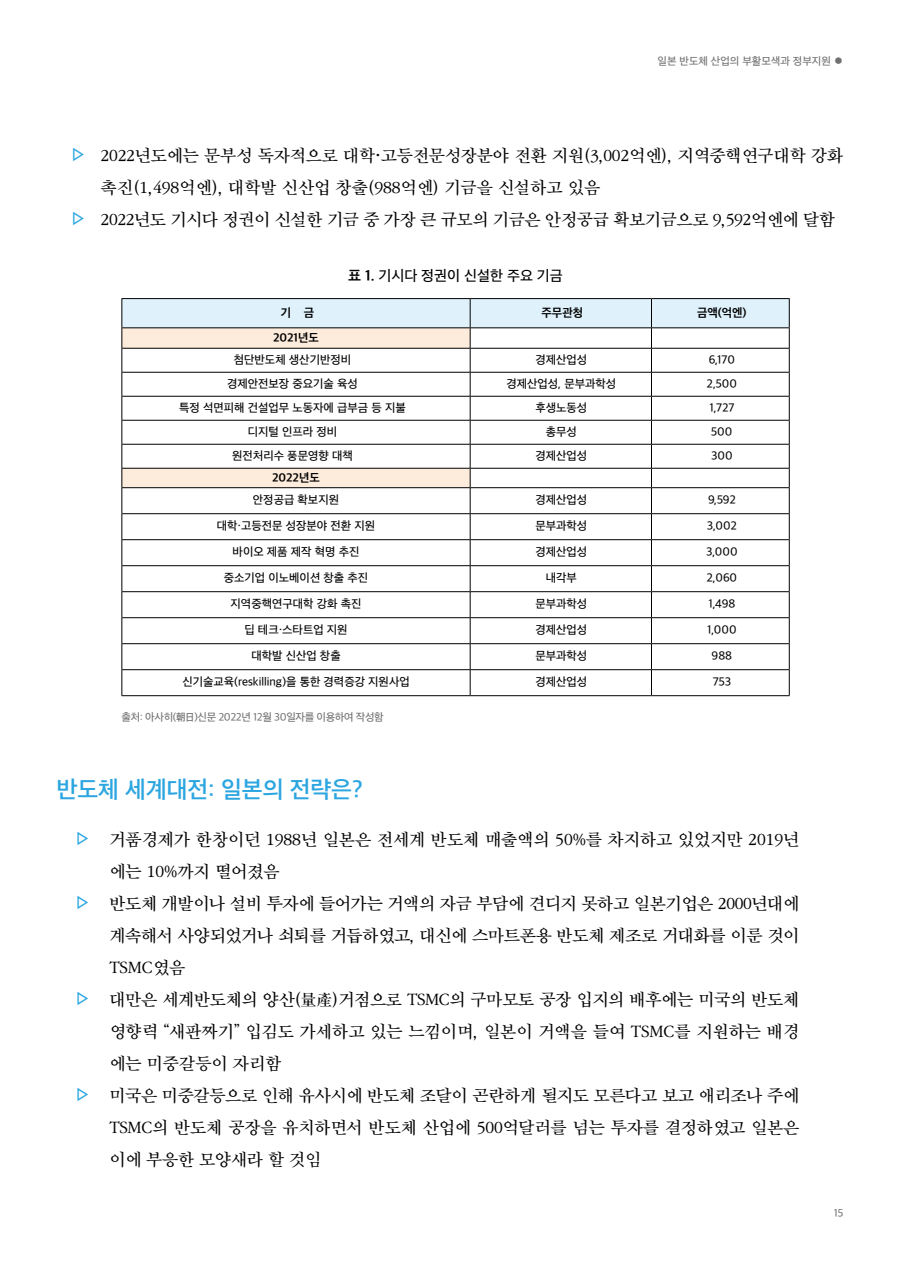
<style>
.page{position:relative;width:900px;height:1265px;background:#fff}
.page>*{position:absolute;margin:0;border:0;box-sizing:border-box;transform-origin:0 0}
.t1{font:600 24px "Apple SD Gothic Neo";color:#2ca6e0}
.t2{font:18px/32px "SD Myeongjo b Md";letter-spacing:-.01em;color:#000}
.t3{font:100 18px "Apple SD Gothic Neo";color:#2ca6e0}
.t4{font:500 15px "Apple SD Gothic Neo";color:#000}
.t5{font:500 12px "Apple SD Gothic Neo";color:#000}
.t6{font:700 12px "Apple SD Gothic Neo";color:#000}
.t7{font:500 11px "Apple SD Gothic Neo";letter-spacing:-.03em;color:#727171}
.t8{font:500 11px "Apple SD Gothic Neo";color:#727171}
.s1{font-weight:700}
</style>
<div class="page">
<hr style="left:122px;top:298px;width:348px;height:1px;background:#000">
<hr style="left:470px;top:298px;width:182px;height:1px;background:#000">
<hr style="left:652px;top:298px;width:138px;height:1px;background:#000">
<svg style="left:122px;top:299px;width:668px;height:396px"></svg>
<hr style="left:122px;top:695px;width:348px;height:1px;background:#000">
<hr style="left:470px;top:695px;width:182px;height:1px;background:#000">
<hr style="left:652px;top:695px;width:138px;height:1px;background:#000">
<p class="t8" style="left:658px;top:56px;width:175px">일본 반도체 산업의 부활모색과 정부지원</p>
<p class="t3" style="left:71px;top:147px;width:17px">▷</p>
<p class="t3" style="left:71px;top:211px;width:17px">▷</p>
<p class="t2" style="left:101px;top:140px;width:744px">2022년도에는 문부성 독자적으로 대학·고등전문성장분야 전환 지원(3,002억엔), 지역중핵연구대학 강화 촉진(1,498억엔), 대학발 신산업 창출(988억엔) 기금을 신설하고 있음<br>2022년도 기시다 정권이 신설한 기금 중 가장 큰 규모의 기금은 안정공급 확보기금으로 9,592억엔에 달함</p>
<p class="t4" style="left:348px;top:268px;width:216px"><span class="s1">표 1.</span> 기시다 정권이 신설한 주요 기금</p>
<p class="t6" style="left:281px;top:306px;width:35px">기 금</p>
<p class="t6" style="left:542px;top:306px;width:43px">주무관청</p>
<p class="t6" style="left:697px;top:306px;width:51px">금액(억엔)</p>
<p class="t6" style="left:273px;top:331px;width:47px">2021년도</p>
<p class="t5" style="left:234px;top:353px;width:119px">첨단반도체 생산기반정비</p>
<p class="t5" style="left:535px;top:353px;width:53px">경제산업성</p>
<p class="t5" style="left:709px;top:353px;width:28px">6,170</p>
<p class="t5" style="left:227px;top:377px;width:132px">경제안전보장 중요기술 육성</p>
<p class="t5" style="left:506px;top:377px;width:111px">경제산업성, 문부과학성</p>
<p class="t5" style="left:707px;top:377px;width:32px">2,500</p>
<p class="t5" style="left:179px;top:401px;width:228px">특정 석면피해 건설업무 노동자에 급부금 등 지불</p>
<p class="t5" style="left:535px;top:401px;width:53px">후생노동성</p>
<p class="t5" style="left:709px;top:401px;width:26px">1,727</p>
<p class="t5" style="left:248px;top:425px;width:91px">디지털 인프라 정비</p>
<p class="t5" style="left:546px;top:425px;width:33px">총무성</p>
<p class="t5" style="left:711px;top:425px;width:23px">500</p>
<p class="t5" style="left:232px;top:449px;width:122px">원전처리수 풍문영향 대책</p>
<p class="t5" style="left:535px;top:449px;width:53px">경제산업성</p>
<p class="t5" style="left:711px;top:449px;width:23px">300</p>
<p class="t6" style="left:272px;top:471px;width:49px">2022년도</p>
<p class="t5" style="left:253px;top:494px;width:88px">안정공급 확보지원</p>
<p class="t5" style="left:535px;top:494px;width:53px">경제산업성</p>
<p class="t5" style="left:708px;top:494px;width:29px">9,592</p>
<p class="t5" style="left:217px;top:520px;width:160px">대학·고등전문 성장분야 전환 지원</p>
<p class="t5" style="left:535px;top:520px;width:53px">문부과학성</p>
<p class="t5" style="left:707px;top:520px;width:32px">3,002</p>
<p class="t5" style="left:233px;top:546px;width:128px">바이오 제품 제작 혁명 추진</p>
<p class="t5" style="left:535px;top:546px;width:53px">경제산업성</p>
<p class="t5" style="left:706px;top:546px;width:33px">3,000</p>
<p class="t5" style="left:224px;top:572px;width:146px">중소기업 이노베이션 창출 추진</p>
<p class="t5" style="left:546px;top:572px;width:33px">내각부</p>
<p class="t5" style="left:707px;top:572px;width:32px">2,060</p>
<p class="t5" style="left:231px;top:598px;width:132px">지역중핵연구대학 강화 촉진</p>
<p class="t5" style="left:535px;top:598px;width:53px">문부과학성</p>
<p class="t5" style="left:709px;top:598px;width:28px">1,498</p>
<p class="t5" style="left:244px;top:624px;width:105px">딥 테크·스타트업 지원</p>
<p class="t5" style="left:535px;top:624px;width:53px">경제산업성</p>
<p class="t5" style="left:707px;top:624px;width:31px">1,000</p>
<p class="t5" style="left:251px;top:650px;width:91px">대학발 신산업 창출</p>
<p class="t5" style="left:535px;top:650px;width:53px">문부과학성</p>
<p class="t5" style="left:712px;top:650px;width:22px">988</p>
<p class="t5" style="left:182px;top:676px;width:229px">신기술교육(reskilling)을 통한 경력증강 지원사업</p>
<p class="t5" style="left:535px;top:676px;width:53px">경제산업성</p>
<p class="t5" style="left:713px;top:676px;width:20px">753</p>
<p class="t7" style="left:122px;top:711px;width:264px">출처: 아사히(朝日)신문 2022년 12월 30일자를 이용하여 작성함</p>
<h1 class="t1" style="left:57px;top:776px;width:308px">반도체 세계대전: 일본의 전략은?</h1>
<p class="t3" style="left:75px;top:831px;width:17px">▷</p>
<p class="t2" style="left:109px;top:824px;width:692px">거품경제가 한창이던 1988년 일본은 전세계 반도체 매출액의 50%를 차지하고 있었지만 2019년 에는 10%까지 떨어졌음<br>반도체 개발이나 설비 투자에 들어가는 거액의 자금 부담에 견디지 못하고 일본기업은 2000년대에 계속해서 사양되었거나 쇠퇴를 거듭하였고, 대신에 스마트폰용 반도체 제조로 거대화를 이룬 것이 TSMC였음<br>대만은 세계반도체의 양산(量産)거점으로 TSMC의 구마모토 공장 입지의 배후에는 미국의 반도체 영향력 “새판짜기” 입김도 가세하고 있는 느낌이며, 일본이 거액을 들여 TSMC를 지원하는 배경 에는 미중갈등이 자리함<br>미국은 미중갈등으로 인해 유사시에 반도체 조달이 곤란하게 될지도 모른다고 보고 애리조나 주에 TSMC의 반도체 공장을 유치하면서 반도체 산업에 500억달러를 넘는 투자를 결정하였고 일본은 이에 부응한 모양새라 할 것임</p>
<p class="t3" style="left:75px;top:895px;width:17px">▷</p>
<p class="t3" style="left:75px;top:991px;width:17px">▷</p>
<p class="t3" style="left:75px;top:1087px;width:17px">▷</p>
<p class="t7" style="left:834px;top:1207px;width:11px">15</p>
</div>
